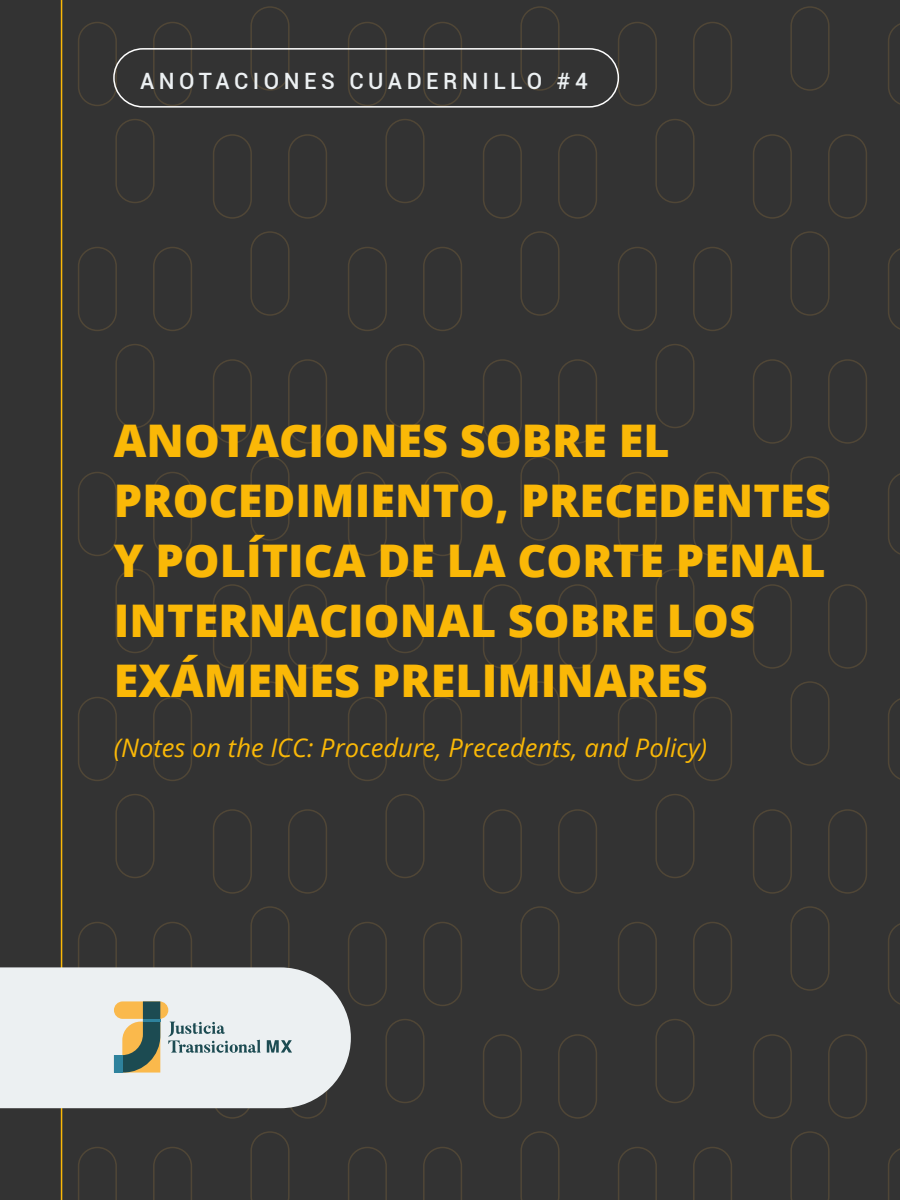
<style>
.page{position:relative;width:900px;height:1200px;background:#333}
.page>*{position:absolute;margin:0;border:0;box-sizing:border-box;transform-origin:0 0}
.t1{font:800 45px/60px "Open Sans";color:#fab807}
.t2{font:italic 25.5px "Open Sans";color:#fab807}
.t3{font:500 22.5px "Roboto";letter-spacing:.2em;color:#ecf0f2}
</style>
<div class="page">
<hr style="left:61px;top:0;width:1px;height:1200px;background:#fab807">
<div style="left:0;top:967px;width:351px;height:141px;background:#ecf0f2"></div>
<svg style="left:114px;top:1001px;width:54px;height:18px"></svg>
<svg style="left:114px;top:1001px;width:46px;height:72px"></svg>
<div style="left:114px;top:1055px;width:8px;height:18px;background:#2e829d"></div>
<hr style="left:143px;top:1019px;width:17px;height:3px;background:#2e829d">
<svg style="left:267px;top:1040px;width:25px;height:13px"></svg>
<svg style="left:168px;top:1022px;width:93px;height:31px"></svg>
<div style="left:113px;top:48px;width:506px;height:60px;border:1px solid #fff;border-radius:29px"></div>
<p class="t3" style="left:140px;top:65px;width:449px">ANOTACIONES CUADERNILLO #4</p>
<p class="t1" style="left:114px;top:409px;width:718px">ANOTACIONES SOBRE EL<br>PROCEDIMIENTO, PRECEDENTES<br>Y POLÍTICA DE LA CORTE PENAL<br>INTERNACIONAL SOBRE LOS<br>EXÁMENES PRELIMINARES</p>
<p class="t2" style="left:114px;top:730px;width:595px">(Notes on the ICC: Procedure, Precedents, and Policy)</p>
</div>
